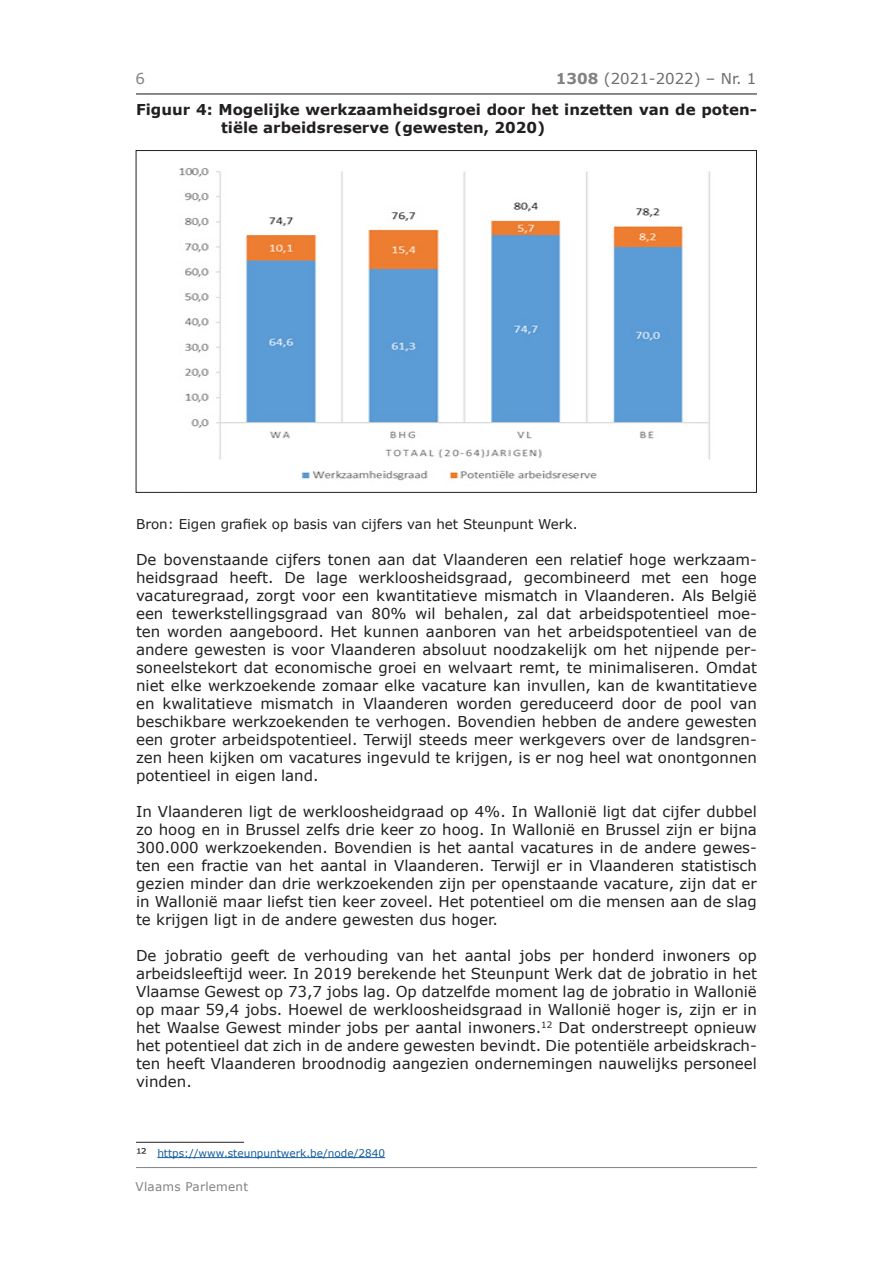
<style>
.page{position:relative;width:893px;height:1263px;background:#fff}
.page>*{position:absolute;margin:0;border:0;box-sizing:border-box;transform-origin:0 0}
.Body{font:15px/18px "Verdana";color:#231f20;text-align:justify}
.Body-2{font:700 15px/18px "Verdana";color:#231f20}
.t1{font:15px "Verdana";color:#6c6d70}
.t2{font:15px "Verdana";color:#808285}
.Body-3{font:13.5px "Verdana";color:#231f20}
.t3{font:12px "Verdana";letter-spacing:.02em;color:#808285}
.voettekst{font:10.5px "Verdana";color:#175d9e}
.s1{font-weight:700;color:#808285}
.s2{font-size:12px;color:#231f20}
</style>
<div class="page">
<hr style="left:136px;top:94px;width:621px;height:1px;background:#808285">
<hr style="left:136px;top:1167px;width:621px;height:1px;background:#808285">
<hr style="left:136px;top:1142px;width:108px;height:1px;background:#231f20">
<hr style="left:157px;top:1157px;width:228px;height:1px;background:#175d9e">
<img style="left:179px;top:168px;width:532px;height:313px">
<p class="t2" style="left:136px;top:68px;width:11px">6</p>
<p class="t1" style="left:556px;top:68px;width:202px"><span class="s1">1308</span> (2021-2022) – Nr. 1</p>
<p class="Body-2" style="left:221px;top:100px;width:537px;text-indent:-85px">Figuur 4: Mogelijke werkzaamheidsgroei door het inzetten van de poten&shy;tiële arbeidsreserve (gewesten, 2020)</p>
<p class="Body-3" style="left:136px;top:514px;width:443px">Bron: Eigen grafiek op basis van cijfers van het Steunpunt Werk.</p>
<p class="Body" style="left:136px;top:550px;width:622px">De bovenstaande cijfers tonen aan dat Vlaanderen een relatief hoge werkzaam&shy;heidsgraad heeft. De lage werkloosheidsgraad, gecombineerd met een hoge vacaturegraad, zorgt voor een kwantitatieve mismatch in Vlaanderen. Als België een tewerkstellingsgraad van 80% wil behalen, zal dat arbeidspotentieel moe&shy;ten worden aangeboord. Het kunnen aanboren van het arbeidspotentieel van de andere gewesten is voor Vlaanderen absoluut noodzakelijk om het nijpende per&shy;soneelstekort dat economische groei en welvaart remt, te minimaliseren. Omdat niet elke werkzoekende zomaar elke vacature kan invullen, kan de kwantitatieve en kwalitatieve mismatch in Vlaanderen worden gereduceerd door de pool van beschikbare werkzoekenden te verhogen. Bovendien hebben de andere gewesten een groter arbeidspotentieel. Terwijl steeds meer werkgevers over de landsgren&shy;zen heen kijken om vacatures ingevuld te krijgen, is er nog heel wat onontgonnen potentieel in eigen land.</p>
<p class="Body" style="left:136px;top:802px;width:622px">In Vlaanderen ligt de werkloosheidgraad op 4%. In Wallonië ligt dat cijfer dubbel zo hoog en in Brussel zelfs drie keer zo hoog. In Wallonië en Brussel zijn er bijna 300.000 werkzoekenden. Bovendien is het aantal vacatures in de andere gewes&shy;ten een fractie van het aantal in Vlaanderen. Terwijl er in Vlaanderen statistisch gezien minder dan drie werkzoekenden zijn per openstaande vacature, zijn dat er in Wallonië maar liefst tien keer zoveel. Het potentieel om die mensen aan de slag te krijgen ligt in de andere gewesten dus hoger.</p>
<p class="Body" style="left:136px;top:946px;width:622px">De jobratio geeft de verhouding van het aantal jobs per honderd inwoners op arbeidsleeftijd weer. In 2019 berekende het Steunpunt Werk dat de jobratio in het Vlaamse Gewest op 73,7 jobs lag. Op datzelfde moment lag de jobratio in Wallonië op maar 59,4 jobs. Hoewel de werkloosheidsgraad in Wallonië hoger is, zijn er in het Waalse Gewest minder jobs per aantal inwoners.<sup>12</sup> Dat onderstreept opnieuw het potentieel dat zich in de andere gewesten bevindt. Die potentiële arbeidskrach&shy;ten heeft Vlaanderen broodnodig aangezien ondernemingen nauwelijks personeel vinden.</p>
<p class="voettekst" style="left:136px;top:1146px;width:251px"><span class="s2">12</span> https://www.steunpuntwerk.be/node/2840</p>
<p class="t3" style="left:136px;top:1179px;width:114px">Vlaams Parlement</p>
</div>
